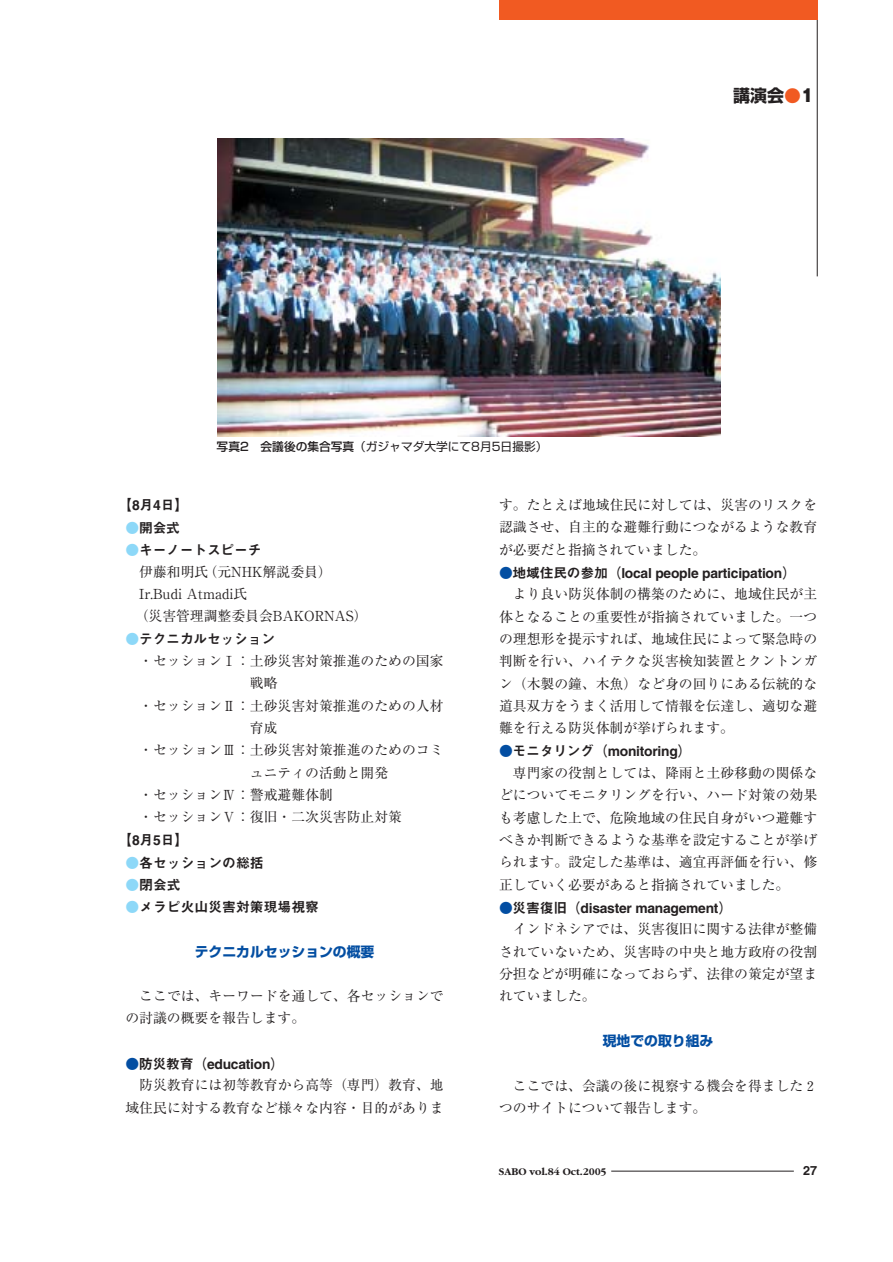
<style>
.page{position:relative;width:893px;height:1262px;background:#fff}
.page>*{position:absolute;margin:0;border:0;box-sizing:border-box;transform-origin:0 0}
.t1{font:700 16.95px "Shin Go";color:#231f20}
.t2{font:13.8px/22.4px "Ryumin";color:#231f20;text-align:justify}
.t3{font:13.8px "Midashi Go MB31";letter-spacing:-.015em;color:#231f20}
.t4{font:700 13.8px "Shin Go";color:#034ea2}
.t5{font:12.75px "Midashi Go MB31";color:#231f20}
.t6{font:11.7px "Shin Go";color:#231f20}
.t7{font:700 10.65px "Garamond";color:#231f20}
.s1{font-weight:500}
.s2{color:#f15a22}
.s3{font-family:"Gothic MB101 hea";font-weight:400}
.s4{color:#8dd8f8}
.s5{color:#034ea2}
</style>
<div class="page">
<hr style="left:817px;top:16px;width:1px;height:260px;background:#231f20">
<hr style="left:611px;top:1170px;width:182px;height:1px;background:#231f20">
<div style="left:499px;top:0;width:318px;height:20px;background:#f15a22"></div>
<img style="left:218px;top:139px;width:503px;height:297px">
<p class="t6" style="left:217px;top:442px;width:332px"><span class="s1">写真2 会議後の集合写真</span>（ガジャマダ大学にて8月5日撮影）</p>
<p class="t1" style="left:733px;top:89px;width:82px">講演会<span class="s2">●</span><span class="s3">1</span></p>
<p class="t3" style="left:119px;top:500px;width:71px">【8月4日】</p>
<p class="t3" style="left:125px;top:522px;width:56px"><span class="s4">●</span>開会式</p>
<p class="t3" style="left:125px;top:544px;width:138px"><span class="s4">●</span>キーノートスピーチ</p>
<p class="t2" style="left:139px;top:562px;width:194px">伊藤和明氏（元NHK解説委員）</p>
<p class="t2" style="left:139px;top:584px;width:109px">Ir.Budi Atmadi氏</p>
<p class="t2" style="left:135px;top:607px;width:234px">（災害管理調整委員会BAKORNAS）</p>
<p class="t3" style="left:125px;top:634px;width:151px"><span class="s4">●</span>テクニカルセッション</p>
<p class="t2" style="left:139px;top:651px;width:306px">・セッションⅠ：土砂災害対策推進のための国家</p>
<p class="t2" style="left:250px;top:674px;width:29px">戦略</p>
<p class="t2" style="left:139px;top:696px;width:306px">・セッションⅡ：土砂災害対策推進のための人材</p>
<p class="t2" style="left:250px;top:718px;width:29px">育成</p>
<p class="t2" style="left:139px;top:741px;width:306px">・セッションⅢ：土砂災害対策推進のためのコミ</p>
<p class="t2" style="left:250px;top:763px;width:140px">ュニティの活動と開発</p>
<p class="t2" style="left:139px;top:785px;width:195px">・セッションⅣ：警戒避難体制</p>
<p class="t2" style="left:139px;top:807px;width:264px">・セッションⅤ：復旧・二次災害防止対策</p>
<p class="t3" style="left:119px;top:835px;width:71px">【8月5日】</p>
<p class="t3" style="left:125px;top:857px;width:140px"><span class="s4">●</span>各セッションの総括</p>
<p class="t3" style="left:125px;top:879px;width:57px"><span class="s4">●</span>閉会式</p>
<p class="t3" style="left:125px;top:901px;width:195px"><span class="s4">●</span>メラピ火山災害対策現場視察</p>
<p class="t4" style="left:195px;top:946px;width:181px">テクニカルセッションの概要</p>
<p class="t2" style="left:125px;top:986px;width:320px;text-indent:14px">ここでは、キーワードを通して、各セッションでの討議の概要を報告します。</p>
<p class="t3" style="left:125px;top:1058px;width:160px"><span class="s5">●</span>防災教育（education）</p>
<p class="t2" style="left:125px;top:1075px;width:320px;text-align:right">防災教育には初等教育から高等（専門）教育、地域住民に対する教育など様々な内容・目的がありま</p>
<p class="t2" style="left:499px;top:495px;width:320px">す。たとえば地域住民に対しては、災害のリスクを認識させ、自主的な避難行動につながるような教育が必要だと指摘されていました。</p>
<p class="t3" style="left:499px;top:567px;width:298px"><span class="s5">●</span>地域住民の参加（local people participation）</p>
<p class="t2" style="left:499px;top:585px;width:320px;text-indent:14px">より良い防災体制の構築のために、地域住民が主体となることの重要性が指摘されていました。一つの理想形を提示すれば、地域住民によって緊急時の判断を行い、ハイテクな災害検知装置とクントンガン（木製の鐘、木魚）など身の回りにある伝統的な道具双方をうまく活用して情報を伝達し、適切な避難を行える防災体制が挙げられます。</p>
<p class="t3" style="left:499px;top:746px;width:194px"><span class="s5">●</span>モニタリング（monitoring）</p>
<p class="t2" style="left:499px;top:763px;width:320px;text-indent:14px">専門家の役割としては、降雨と土砂移動の関係などについてモニタリングを行い、ハード対策の効果も考慮した上で、危険地域の住民自身がいつ避難すべきか判断できるような基準を設定することが挙げられます。設定した基準は、適宜再評価を行い、修正していく必要があると指摘されていました。</p>
<p class="t3" style="left:499px;top:902px;width:235px"><span class="s5">●</span>災害復旧（disaster management）</p>
<p class="t2" style="left:499px;top:919px;width:320px;text-indent:14px">インドネシアでは、災害復旧に関する法律が整備されていないため、災害時の中央と地方政府の役割分担などが明確になっておらず、法律の策定が望まれていました。</p>
<p class="t4" style="left:602px;top:1036px;width:112px">現地での取り組み</p>
<p class="t2" style="left:499px;top:1076px;width:320px;text-indent:14px">ここでは、会議の後に視察する機会を得ました２つのサイトについて報告します。</p>
<p class="t7" style="left:499px;top:1167px;width:109px">SABO vol.84 Oct.2005</p>
<p class="t5" style="left:803px;top:1165px;width:16px">27</p>
</div>
